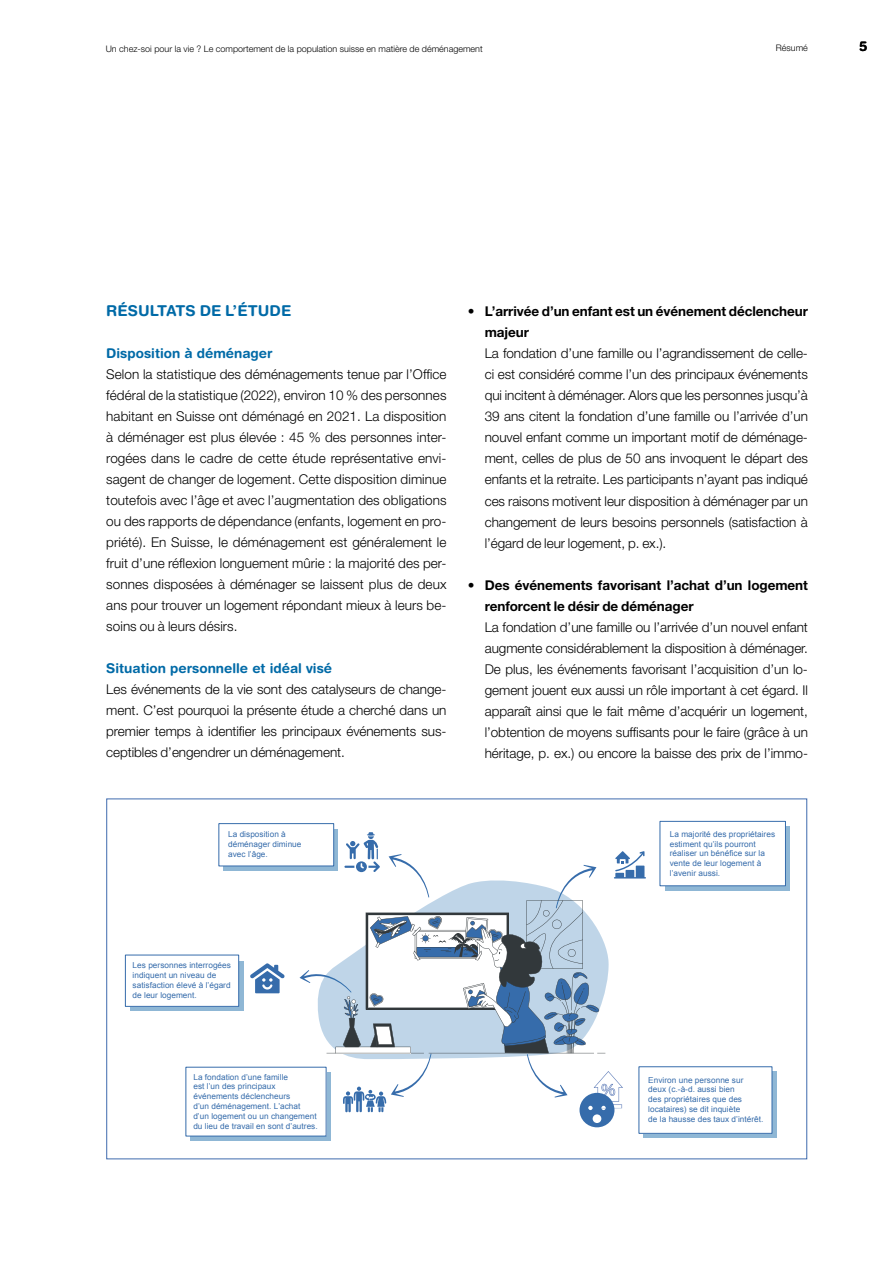
<style>
.page{position:relative;width:893px;height:1263px;background:#fff}
.page>*{position:absolute;margin:0;border:0;box-sizing:border-box;transform-origin:0 0}
.t1{font:700 15px "Helvetica Rounded LT Std";letter-spacing:.005em;color:#006aa7}
.t2{font:300 13.5px/21px "Helvetica Neue LT Std";letter-spacing:-.005em;color:#000;text-align:justify}
.t3{font:700 13.5px/21px "Helvetica Neue LT Std";letter-spacing:-.005em;color:#000}
.t4{font:700 13.5px "Helvetica Rounded LT Std";color:#006aa7}
.t5{font:700 13.5px "Helvetica Rounded LT Std";color:#000}
.t6{font:300 9px "Helvetica Neue LT Std";color:#000}
.t7{font:8.1px/9.8px "Arial";letter-spacing:.005em;color:#366cab}
.s1{font-weight:300}
</style>
<div class="page">
<svg style="left:250px;top:963px;width:35px;height:30px"></svg>
<svg style="left:300px;top:832px;width:346px;height:295px"></svg>
<div style="left:130px;top:961px;width:113px;height:50px;background:#8fb7d5"></div>
<div style="left:125px;top:955px;width:114px;height:51px;background:#fff"></div>
<div style="left:125px;top:955px;width:114px;height:52px;border:1px solid #366cab"></div>
<div style="left:223px;top:829px;width:115px;height:41px;background:linear-gradient(to right,#8fb7d5,#8fb7d5)"></div>
<div style="left:219px;top:824px;width:115px;height:42px;background:#fff"></div>
<div style="left:219px;top:823px;width:115px;height:43px;border:1px solid #366cab"></div>
<svg style="left:190px;top:1072px;width:141px;height:68px"></svg>
<div style="left:186px;top:1067px;width:140px;height:69px;background:#fff"></div>
<div style="left:643px;top:1071px;width:133px;height:67px;background:#8fb7d5"></div>
<div style="left:665px;top:826px;width:125px;height:65px;background:linear-gradient(to right,#81acce,#83adcf)"></div>
<div style="left:660px;top:821px;width:125px;height:65px;background:#fff"></div>
<div style="left:660px;top:821px;width:126px;height:65px;border:1px solid #366cab"></div>
<div style="left:639px;top:1067px;width:133px;height:66px;background:#fff"></div>
<div style="left:639px;top:1066px;width:133px;height:68px;border:1px solid #366cab"></div>
<p class="t6" style="left:106px;top:43px;width:379px">Un chez-soi pour la vie ? Le comportement de la population suisse en matière de déménagement</p>
<p class="t6" style="left:776px;top:43px;width:34px">Résumé</p>
<p class="t5" style="left:859px;top:38px;width:10px">5</p>
<p class="t1" style="left:106px;top:302px;width:186px">RÉSULTATS DE L’ÉTUDE</p>
<p class="t4" style="left:106px;top:345px;width:168px">Disposition à déménager</p>
<p class="t2" style="left:106px;top:364px;width:342px">Selon la statistique des déménagements tenue par l’Office fédéral de la statistique (2022), environ 10 % des personnes habitant en Suisse ont déménagé en 2021. La disposition à déménager est plus élevée : 45 % des personnes inter&shy;rogées dans le cadre de cette étude représentative envi&shy;sagent de changer de logement. Cette disposition diminue toutefois avec l’âge et avec l’augmentation des obligations ou des rapports de dépendance (enfants, logement en pro&shy;priété). En Suisse, le déménagement est généralement le fruit d’une réflexion longuement mûrie : la majorité des per&shy;sonnes disposées à déménager se laissent plus de deux ans pour trouver un logement répondant mieux à leurs be&shy;soins ou à leurs désirs.</p>
<p class="t4" style="left:106px;top:660px;width:227px">Situation personnelle et idéal visé</p>
<p class="t2" style="left:106px;top:679px;width:342px">Les événements de la vie sont des catalyseurs de change&shy;ment. C’est pourquoi la présente étude a cherché dans un premier temps à identifier les principaux événements sus&shy;ceptibles d’engendrer un déménagement.</p>
<p class="t3" style="left:485px;top:301px;width:325px;text-indent:-17px"><span class="s1">•</span> L’arrivée d’un enfant est un événement déclencheur majeur</p>
<p class="t2" style="left:485px;top:343px;width:325px">La fondation d’une famille ou l’agrandissement de celle&shy;ci est considéré comme l’un des principaux événements qui incitent à déménager. Alors que les personnes jusqu’à 39 ans citent la fondation d’une famille ou l’arrivée d’un nouvel enfant comme un important motif de déménage&shy;ment, celles de plus de 50 ans invoquent le départ des enfants et la retraite. Les participants n’ayant pas indiqué ces raisons motivent leur disposition à déménager par un changement de leurs besoins personnels (satisfaction à l’égard de leur logement, p. ex.).</p>
<p class="t3" style="left:485px;top:574px;width:325px;text-indent:-17px"><span class="s1">•</span> Des événements favorisant l’achat d’un logement renforcent le désir de déménager</p>
<p class="t2" style="left:485px;top:616px;width:325px">La fondation d’une famille ou l’arrivée d’un nouvel enfant augmente considérablement la disposition à déménager.<br>De plus, les événements favorisant l’acquisition d’un lo&shy;gement jouent eux aussi un rôle important à cet égard. Il apparaît ainsi que le fait même d’acquérir un logement, l’obtention de moyens suffisants pour le faire (grâce à un héritage, p. ex.) ou encore la baisse des prix de l’immo-</p>
<p class="t7" style="left:228px;top:830px;width:75px">La disposition à déménager diminue avec l’âge.</p>
<p class="t7" style="left:670px;top:829px;width:107px">La majorité des propriétaires estiment qu’ils pourront réaliser un bénéfice sur la vente de leur logement à l’avenir aussi.</p>
<p class="t7" style="left:133px;top:961px;width:100px">Les personnes interrogées indiquent un niveau de satisfaction élevé à l’égard de leur logement.</p>
<p class="t7" style="left:193px;top:1072px;width:126px">La fondation d’une famille<br>est l’un des principaux événements déclencheurs<br>d’un déménagement. L’achat d’un logement ou un changement du lieu de travail en sont d’autres.</p>
<p class="t7" style="left:648px;top:1075px;width:117px">Environ une personne sur deux (c.-à-d. aussi bien<br>des propriétaires que des locataires) se dit inquiète<br>de la hausse des taux d’intérêt.</p>
</div>
